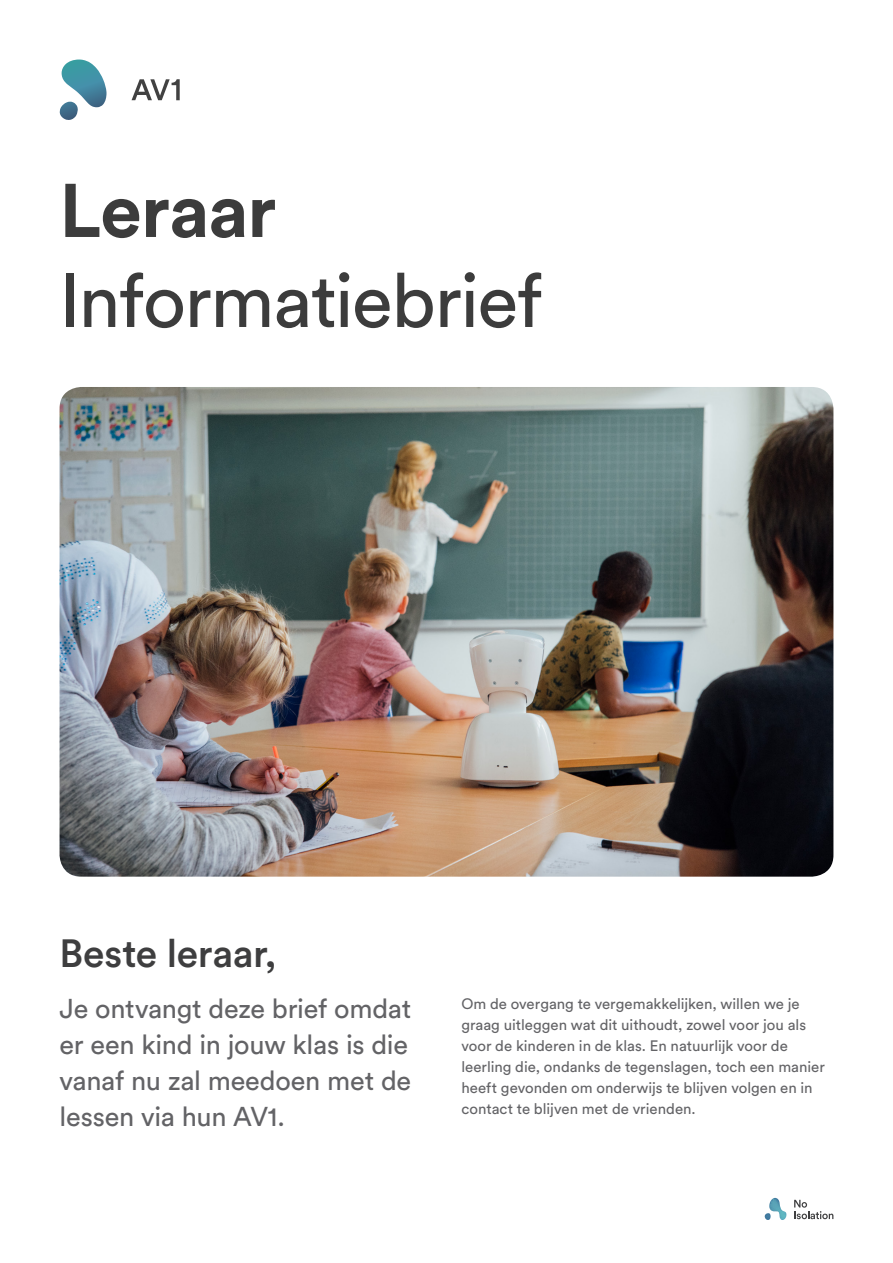
<style>
.page{position:relative;width:893px;height:1263px;background:#fff}
.page>*{position:absolute;margin:0;border:0;box-sizing:border-box;transform-origin:0 0}
.H1_-_Giga{font:75px "Circular Pro";letter-spacing:-.02em;color:#3c3c3c}
.H1_-_Giga-2{font:700 75px "Circular Pro";letter-spacing:-.015em;color:#3c3c3c}
.t1{font:500 39px "Circular Pro";letter-spacing:-.01em;color:#3e3e3f}
.Ingress{font:27px/36px "Circular Pro";letter-spacing:-.01em;color:#636366}
.Paragraph{font:15px/21px "Circular Pro";color:#636366}
</style>
<div class="page">
<svg style="left:794px;top:1200px;width:39px;height:19px"></svg>
<svg style="left:765px;top:1198px;width:21px;height:22px"></svg>
<img style="left:60px;top:387px;width:773px;height:490px">
<svg style="left:60px;top:60px;width:47px;height:60px"></svg>
<svg style="left:132px;top:79px;width:48px;height:21px"></svg>
<p class="H1_-_Giga-2" style="left:59px;top:159px;width:219px">Leraar</p>
<p class="H1_-_Giga" style="left:59px;top:250px;width:485px">Informatiebrief</p>
<h3 class="t1" style="left:60px;top:927px;width:219px">Beste leraar,</h3>
<p class="Ingress" style="left:60px;top:990px;width:353px">Je ontvangt deze brief omdat er een kind in jouw klas is die vanaf nu zal meedoen met de lessen via hun AV1.</p>
<p class="Paragraph" style="left:461px;top:992px;width:365px">Om de overgang te vergemakkelijken, willen we je graag uitleggen wat dit uithoudt, zowel voor jou als voor de kinderen in de klas. En natuurlijk voor de leerling die, ondanks de tegenslagen, toch een manier heeft gevonden om onderwijs te blijven volgen en in contact te blijven met de vrienden.</p>
</div>
